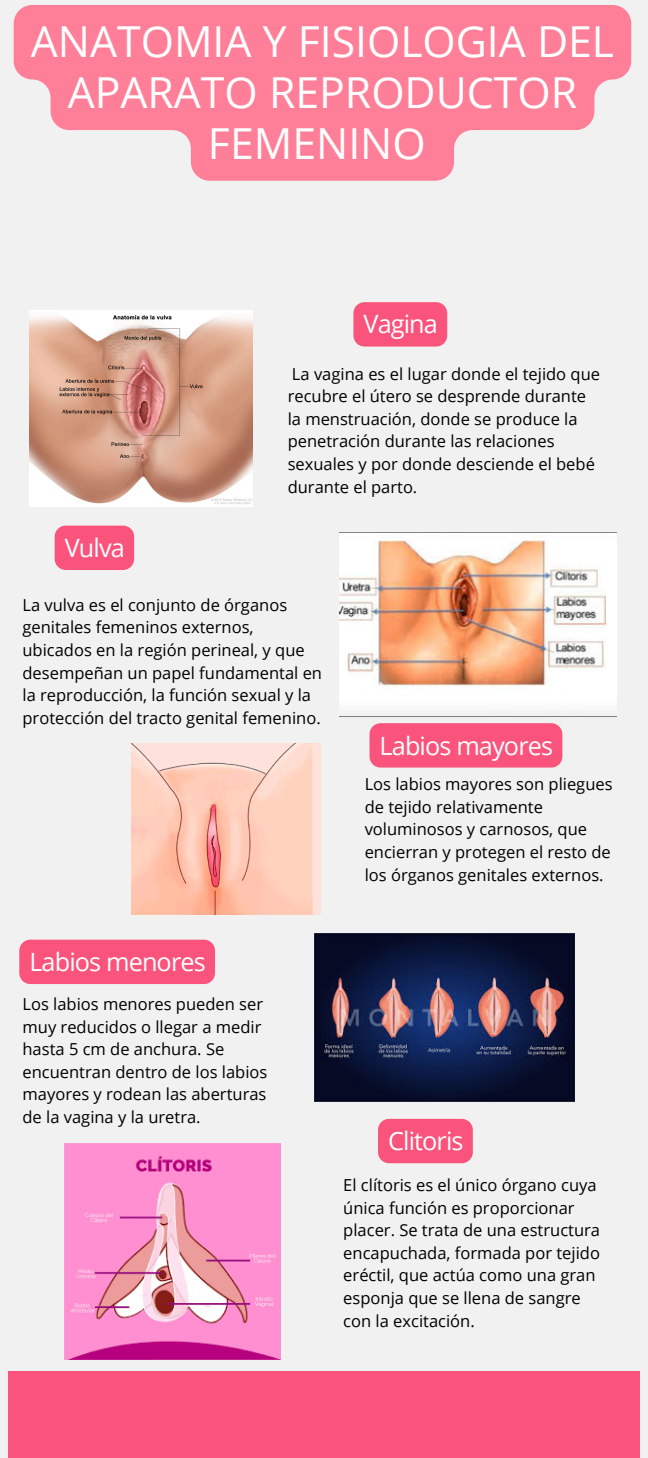
<style>
.page{position:relative;width:648px;height:1458px;background:#f1f1f1}
.page>*{position:absolute;margin:0;border:0;box-sizing:border-box;transform-origin:0 0}
.t1{font:42.75px/50.6px "Open Sans";color:#fff;text-align:center}
.t2{font:25.2px "Open Sans";letter-spacing:-.035em;color:#fff}
.t3{font:16.43px/22.5px "Open Sans";color:#000}
</style>
<div class="page">
<div style="left:8px;top:1372px;width:632px;height:86px;background:#fa537c"></div>
<img style="left:29px;top:311px;width:223px;height:195px">
<img style="left:340px;top:533px;width:276px;height:184px">
<img style="left:132px;top:744px;width:189px;height:170px">
<img style="left:315px;top:933px;width:260px;height:169px">
<img style="left:65px;top:1143px;width:216px;height:216px">
<svg style="left:14px;top:5px;width:617px;height:176px;fill:#ff7f98"></svg>
<svg style="left:353px;top:302px;width:94px;height:45px;background:#f95980"></svg>
<div style="left:55px;top:526px;width:79px;height:44px;background:#fa537c"></div>
<div style="left:370px;top:723px;width:192px;height:45px;background:#fa537c;border-radius:11px"></div>
<div style="left:19px;top:940px;width:196px;height:44px;background:#fa537c;border-radius:11px"></div>
<div style="left:378px;top:1119px;width:95px;height:44px;background:#fa537c"></div>
<h1 class="t1" style="left:31px;top:15px;width:585px">ANATOMIA Y FISIOLOGIA DEL<br>APARATO REPRODUCTOR<br>FEMENINO</h1>
<p class="t2" style="left:65px;top:530px;width:62px">Vulva</p>
<p class="t2" style="left:364px;top:307px;width:76px">Vagina</p>
<h2 class="t3" style="left:288px;top:362px;width:314px">La vagina es el lugar donde el tejido que recubre el útero se desprende durante la menstruación, donde se produce la penetración durante las relaciones sexuales y por donde desciende el bebé durante el parto.</h2>
<h2 class="t3" style="left:23px;top:593px;width:301px">La vulva es el conjunto de órganos genitales femeninos externos, ubicados en la región perineal, y que desempeñan un papel fundamental en la reproducción, la función sexual y la protección del tracto genital femenino.</h2>
<p class="t2" style="left:380px;top:728px;width:175px">Labios mayores</p>
<p class="t3" style="left:365px;top:773px;width:249px">Los labios mayores son pliegues de tejido relativamente voluminosos y carnosos, que encierran y protegen el resto de los órganos genitales externos.</p>
<p class="t2" style="left:29px;top:944px;width:178px">Labios menores</p>
<h2 class="t3" style="left:23px;top:992px;width:246px">Los labios menores pueden ser muy reducidos o llegar a medir hasta 5 cm de anchura. Se encuentran dentro de los labios mayores y rodean las aberturas de la vagina y la uretra.</h2>
<p class="t2" style="left:388px;top:1123px;width:77px">Clitoris</p>
<h2 class="t3" style="left:343px;top:1173px;width:258px">El clítoris es el único órgano cuya única función es proporcionar placer. Se trata de una estructura encapuchada, formada por tejido eréctil, que actúa como una gran esponja que se llena de sangre con la excitación.</h2>
</div>
